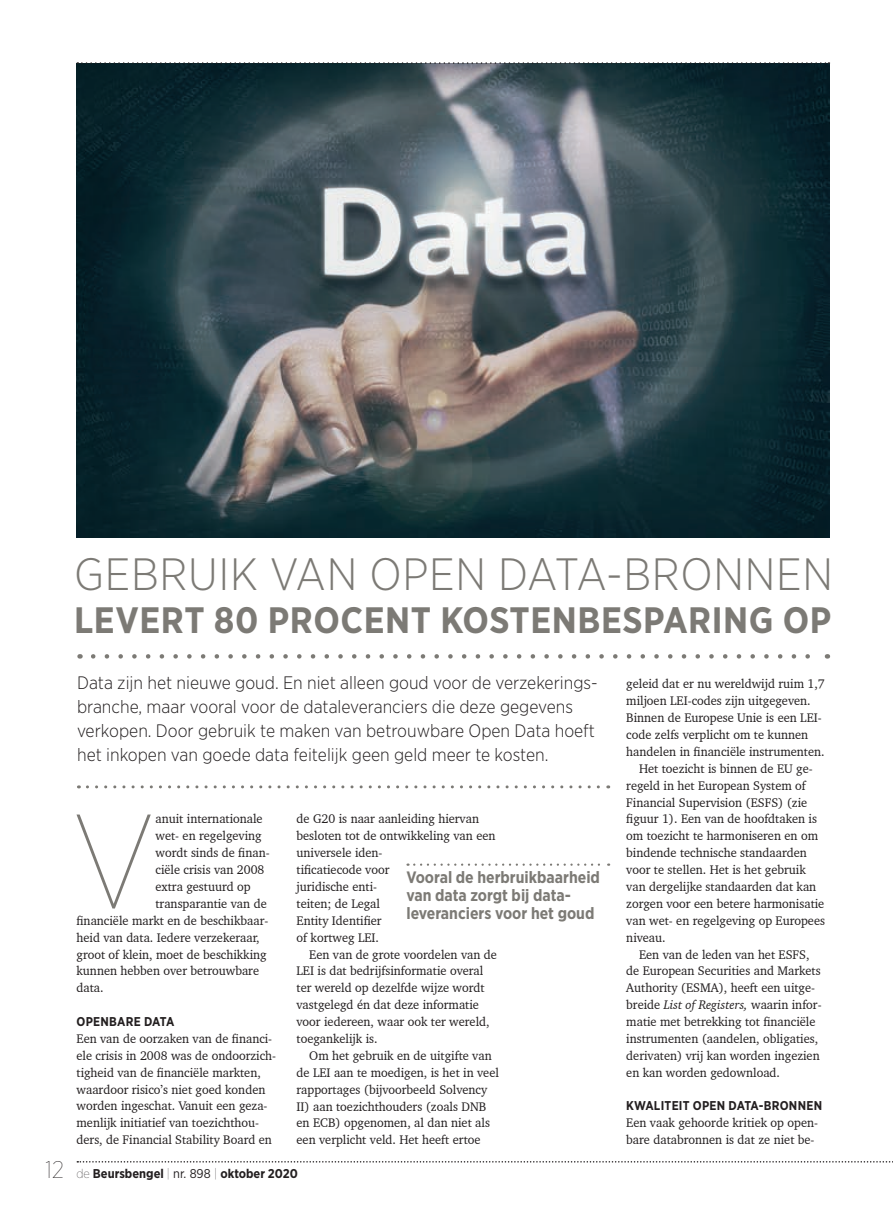
<style>
.page{position:relative;width:893px;height:1208px;background:#fff}
.page>*{position:absolute;margin:0;border:0;box-sizing:border-box;transform-origin:0 0}
.t1{font:100 133.35px "Gotham Narrow";color:#7c7a75}
.t2{font:300 45.3px "Gotham Narrow";letter-spacing:.015em;color:#7c7a75}
.t3{font:700 36.75px "Gotham Narrow";letter-spacing:.015em;color:#7c7a75}
.t4{font:300 18px/24px "Gotham Narrow";color:#231f20}
.t5{font:700 16.5px/18px "Gotham Narrow";color:#7c7a75}
.t6{font:12.75px/17px "Charter BT Pro";color:#231f20}
.t7{font:700 12.75px "Gotham Narrow";letter-spacing:.02em;color:#231f20}
.t8{font:700 12.75px "Gotham Narrow";color:#231f20}
.s1{font-weight:100;font-size:24px}
.s2{font-weight:100}
.s3{font-weight:400}
.s4{font-style:italic}
</style>
<div class="page">
<svg style="left:77px;top:1161px;width:816px;height:1px"></svg>
<img style="left:77px;top:64px;width:752px;height:473px">
<svg style="left:77px;top:62px;width:752px;height:2px"></svg>
<svg style="left:93px;top:654px;width:717px;height:4px"></svg>
<svg style="left:87px;top:785px;width:522px;height:3px"></svg>
<svg style="left:414px;top:863px;width:195px;height:2px"></svg>
<h2 class="t2" style="left:74px;top:546px;width:760px">GEBRUIK VAN OPEN DATA-BRONNEN</h2>
<h3 class="t3" style="left:74px;top:597px;width:759px">LEVERT 80 PROCENT KOSTENBESPARING OP</h3>
<p class="t4" style="left:77px;top:670px;width:522px">Data zijn het nieuwe goud. En niet alleen goud voor de verzekerings&shy;branche, maar vooral voor de dataleveranciers die deze gegevens verkopen. Door gebruik te maken van betrouwbare Open Data hoeft het inkopen van goede data feitelijk geen geld meer te kosten.</p>
<h1 class="t1" style="left:72px;top:781px;width:85px">V</h1>
<p class="t6" style="left:156px;top:810px;width:109px">anuit internationale</p>
<p class="t6" style="left:156px;top:827px;width:108px">wet- en regelgeving</p>
<p class="t6" style="left:156px;top:844px;width:116px">wordt sinds de finan-</p>
<p class="t6" style="left:156px;top:861px;width:110px">ciële crisis van 2008</p>
<p class="t6" style="left:156px;top:878px;width:97px">extra gestuurd op</p>
<p class="t6" style="left:156px;top:895px;width:113px">transparantie van de</p>
<p class="t6" style="left:77px;top:912px;width:193px">financiële markt en de beschikbaar-</p>
<p class="t6" style="left:77px;top:928px;width:184px">heid van data. Iedere verzekeraar,</p>
<p class="t6" style="left:77px;top:945px;width:192px">groot of klein, moet de beschikking</p>
<p class="t6" style="left:77px;top:962px;width:184px">kunnen hebben over betrouwbare</p>
<p class="t6" style="left:77px;top:979px;width:29px">data.</p>
<p class="t7" style="left:77px;top:1013px;width:99px">OPENBARE DATA</p>
<p class="t6" style="left:77px;top:1030px;width:201px">Een van de oorzaken van de financi&shy;ele crisis in 2008 was de ondoorzich&shy;tigheid van de financiële markten, waardoor risico’s niet goed konden worden ingeschat. Vanuit een geza&shy;menlijk initiatief van toezichthou&shy;ders, de Financial Stability Board en</p>
<p class="t6" style="left:297px;top:810px;width:200px">de G20 is naar aanleiding hiervan besloten tot de ontwikkeling van een universele iden-<br>tificatiecode voor<br>juridische enti-<br>teiten; de Legal<br>Entity Identifier<br>of kortweg LEI.</p>
<p class="t6" style="left:297px;top:945px;width:202px;text-indent:13px">Een van de grote voordelen van de<br>LEI is dat bedrijfsinformatie overal ter wereld op dezelfde wijze wordt vastgelegd én dat deze informatie voor iedereen, waar ook ter wereld, toegankelijk is.</p>
<p class="t6" style="left:297px;top:1047px;width:204px;text-indent:13px">Om het gebruik en de uitgifte van de LEI aan te moedigen, is het in veel rapportages (bijvoorbeeld Solvency II) aan toezichthouders (zoals DNB en ECB) opgenomen, al dan niet als een verplicht veld. Het heeft ertoe</p>
<p class="t5" style="left:406px;top:868px;width:195px">Vooral de herbruikbaarheid van data zorgt bij data&shy;leveranciers voor het goud</p>
<p class="t8" style="left:45px;top:1165px;width:254px"><span class="s1">12</span> <span class="s2">de</span> Beursbengel <span class="s2">|</span> <span class="s3">nr. 898</span> <span class="s2">|</span> oktober 2020</p>
<p class="t6" style="left:626px;top:675px;width:200px">geleid dat er nu wereldwijd ruim 1,7</p>
<p class="t6" style="left:626px;top:692px;width:186px">miljoen LEI-codes zijn uitgegeven.</p>
<p class="t6" style="left:626px;top:709px;width:197px">Binnen de Europese Unie is een LEI-</p>
<p class="t6" style="left:626px;top:726px;width:183px">code zelfs verplicht om te kunnen</p>
<p class="t6" style="left:626px;top:743px;width:200px">handelen in financiële instrumenten.</p>
<p class="t6" style="left:639px;top:760px;width:175px">Het toezicht is binnen de EU ge-</p>
<p class="t6" style="left:626px;top:777px;width:181px">regeld in het European System of</p>
<p class="t6" style="left:626px;top:793px;width:182px">Financial Supervision (ESFS) (zie</p>
<p class="t6" style="left:626px;top:810px;width:192px">figuur 1). Een van de hoofdtaken is</p>
<p class="t6" style="left:626px;top:827px;width:193px">om toezicht te harmoniseren en om</p>
<p class="t6" style="left:626px;top:844px;width:182px">bindende technische standaarden</p>
<p class="t6" style="left:626px;top:861px;width:181px">voor te stellen. Het is het gebruik</p>
<p class="t6" style="left:626px;top:878px;width:191px">van dergelijke standaarden dat kan</p>
<p class="t6" style="left:626px;top:895px;width:200px">zorgen voor een betere harmonisatie</p>
<p class="t6" style="left:626px;top:912px;width:200px">van wet- en regelgeving op Europees</p>
<p class="t6" style="left:626px;top:928px;width:41px">niveau.</p>
<p class="t6" style="left:639px;top:945px;width:172px">Een van de leden van het ESFS,</p>
<p class="t6" style="left:626px;top:962px;width:196px">de European Securities and Markets</p>
<p class="t6" style="left:626px;top:979px;width:190px">Authority (ESMA), heeft een uitge-</p>
<p class="t6" style="left:626px;top:996px;width:197px">breide <span class="s4">List of Registers,</span> waarin infor-</p>
<p class="t6" style="left:626px;top:1013px;width:191px">matie met betrekking tot financiële</p>
<p class="t6" style="left:626px;top:1030px;width:193px">instrumenten (aandelen, obligaties,</p>
<p class="t6" style="left:626px;top:1047px;width:195px">derivaten) vrij kan worden ingezien</p>
<p class="t6" style="left:626px;top:1063px;width:155px">en kan worden gedownload.</p>
<p class="t7" style="left:626px;top:1097px;width:197px">KWALITEIT OPEN DATA-BRONNEN</p>
<p class="t6" style="left:626px;top:1114px;width:193px">Een vaak gehoorde kritiek op open&shy;bare databronnen is dat ze niet be-</p>
</div>
